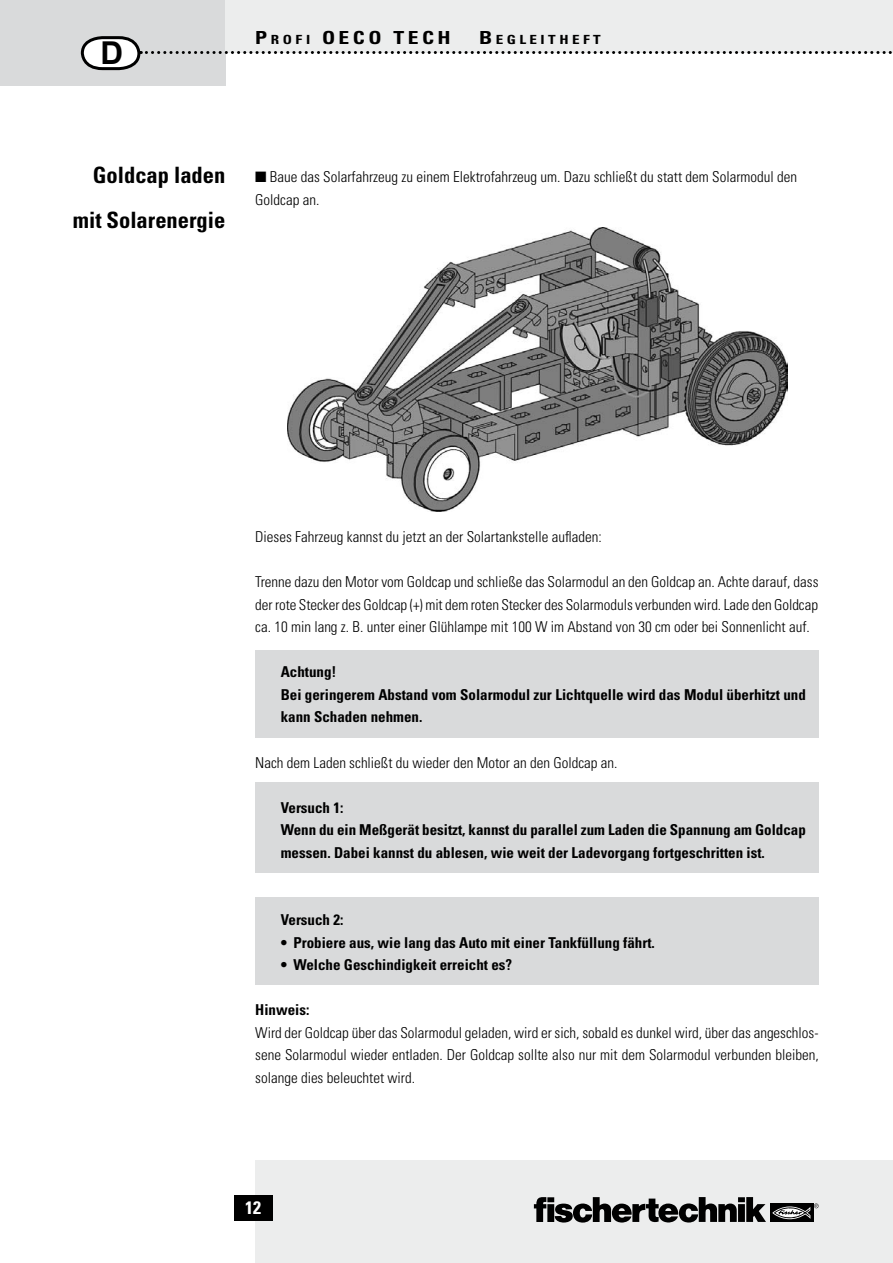
<style>
.page{position:relative;width:893px;height:1263px;background:#fff}
.page>*{position:absolute;margin:0;border:0;box-sizing:border-box;transform-origin:0 0}
.t1{font:700 31.5px "Arial";color:#000}
.t2{font:700 condensed 22.5px/45px "Univers";color:#000;text-align:right}
.t3{font:700 condensed 18px "Univers";letter-spacing:.16em;color:#000;scale:1.2 1}
.t4{font:700 condensed 18px "Univers";color:#fff}
.t5{font:300 condensed 15px/22.5px "Univers";color:#000;text-align:justify}
.t6{font:700 condensed 15px/22.5px "Univers";color:#000}
.t7{font:700 condensed 12.6px "Univers";letter-spacing:.23em;color:#000;scale:1.2 1}
.s1{font-size:12.6px}
.s2{font-size:18px}
</style>
<div class="page">
<div style="left:0;top:0;width:225px;height:85px;background:#d9dadb"></div>
<div style="left:225px;top:0;width:668px;height:52px;background:#eceded"></div>
<div style="left:255px;top:1161px;width:638px;height:102px;background:#eceded"></div>
<div style="left:234px;top:1195px;width:38px;height:25px;background:#000"></div>
<div style="left:770px;top:1204px;width:43px;height:18px;background:#000"></div>
<svg style="left:534px;top:1197px;width:232px;height:25px"></svg>
<svg style="left:772px;top:1203px;width:47px;height:17px"></svg>
<svg style="left:80px;top:36px;width:813px;height:36px"></svg>
<div style="left:255px;top:651px;width:563px;height:87px;background:#d9dadb"></div>
<div style="left:255px;top:782px;width:564px;height:91px;background:#d9dadb"></div>
<div style="left:255px;top:897px;width:564px;height:87px;background:#d9dadb"></div>
<img style="left:288px;top:227px;width:500px;height:285px">
<h1 class="t1" style="left:100px;top:32px;width:24px">D</h1>
<p class="t3" style="left:255px;top:27px;width:165px">P<span class="s1">ROFI</span> OECO TECH</p>
<p class="t7" style="left:479px;top:32px;width:68px"><span class="s2">B</span>EGLEITHE</p>
<p class="t7" style="left:583px;top:32px;width:16px">FT</p>
<h2 class="t2" style="left:73px;top:152px;width:154px">Goldcap laden mit Solarenergie</h2>
<p class="t5" style="left:255px;top:166px;width:543px">■ Baue das Solarfahrzeug zu einem Elektrofahrzeug um. Dazu schließt du statt dem Solarmodul den<br>Goldcap an.</p>
<p class="t5" style="left:255px;top:526px;width:348px">Dieses Fahrzeug kannst du jetzt an der Solartankstelle aufladen:</p>
<p class="t5" style="left:255px;top:571px;width:565px">Trenne dazu den Motor vom Goldcap und schließe das Solarmodul an den Goldcap an. Achte darauf, dass der rote Stecker des Goldcap (+) mit dem roten Stecker des Solarmoduls verbunden wird. Lade den Goldcap ca. 10 min lang z. B. unter einer Glühlampe mit 100 W im Abstand von 30 cm oder bei Sonnenlicht auf.</p>
<p class="t6" style="left:281px;top:661px;width:527px">Achtung!<br>Bei geringerem Abstand vom Solarmodul zur Lichtquelle wird das Modul überhitzt und kann Schaden nehmen.</p>
<p class="t5" style="left:255px;top:751px;width:364px">Nach dem Laden schließt du wieder den Motor an den Goldcap an.</p>
<p class="t6" style="left:281px;top:796px;width:527px">Versuch 1:<br>Wenn du ein Meßgerät besitzt, kannst du parallel zum Laden die Spannung am Goldcap messen. Dabei kannst du ablesen, wie weit der Ladevorgang fortgeschritten ist.</p>
<p class="t6" style="left:281px;top:908px;width:64px">Versuch 2:</p>
<p class="t6" style="left:281px;top:931px;width:376px">• Probiere aus, wie lang das Auto mit einer Tankfüllung fährt.</p>
<p class="t6" style="left:281px;top:953px;width:233px">• Welche Geschindigkeit erreicht es?</p>
<p class="t6" style="left:255px;top:998px;width:56px">Hinweis:</p>
<p class="t5" style="left:255px;top:1021px;width:565px">Wird der Goldcap über das Solarmodul geladen, wird er sich, sobald es dunkel wird, über das angeschlos&shy;sene Solarmodul wieder entladen. Der Goldcap sollte also nur mit dem Solarmodul verbunden bleiben, solange dies beleuchtet wird.</p>
<p class="t4" style="left:245px;top:1197px;width:17px">12</p>
</div>
